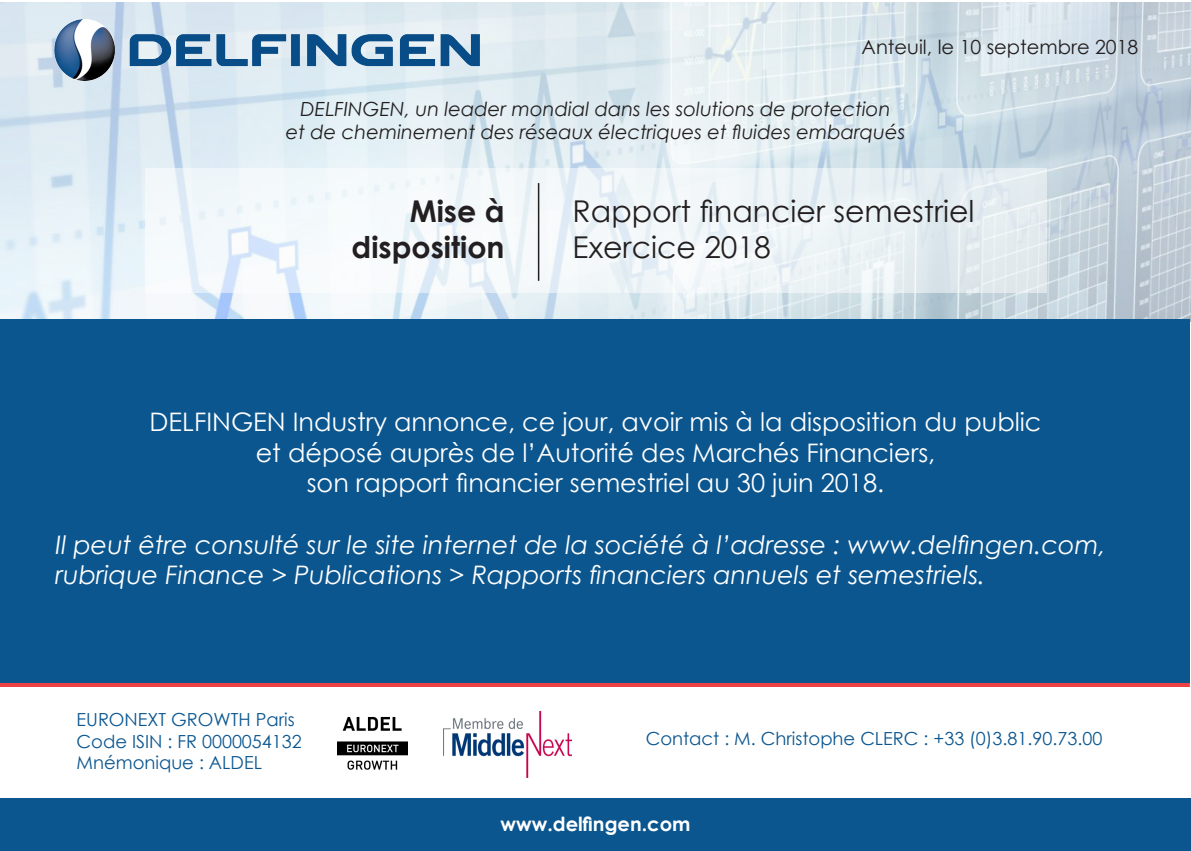
<style>
.page{position:relative;width:1191px;height:851px;background:#fff}
.page>*{position:absolute;margin:0;border:0;box-sizing:border-box;transform-origin:0 0}
.t1{font:30px/36px "Century Gothic";color:#231f20}
.t2{font:700 30px/36px "Century Gothic";color:#231f20;text-align:right}
.t3{font:25.5px/30.6px "Century Gothic";color:#fff;text-align:center}
.t4{font:italic 25.5px "Century Gothic";color:#fff}
.t5{font:italic 19.5px "Century Gothic";color:#231f20}
.t6{font:19.5px "Century Gothic";color:#231f20}
.t7{font:700 19.5px "Century Gothic";color:#fff}
.t8{font:18px "Century Gothic";color:#0b568f}
</style>
<div class="page">
<img style="left:0;top:2px;width:1191px;height:319px">
<svg style="left:145px;top:168px;width:901px;height:124px;fill:#f1f7f9"></svg>
<hr style="left:538px;top:183px;width:1px;height:98px;background:#231f20">
<img style="left:54px;top:19px;width:426px;height:61px">
<svg style="left:0;top:681px;width:1189px;height:6px;background:#c04553"></svg>
<img style="left:443px;top:711px;width:128px;height:66px">
<img style="left:337px;top:717px;width:70px;height:53px">
<div style="left:0;top:798px;width:1190px;height:52px;background:#0b568f"></div>
<div style="left:1px;top:320px;width:1189px;height:362px;background:#0b568f"></div>
<p class="t6" style="left:861px;top:34px;width:278px">Anteuil, le 10 septembre 2018</p>
<p class="t5" style="left:300px;top:95px;width:591px">DELFINGEN, un leader mondial dans les solutions de protection</p>
<p class="t5" style="left:286px;top:118px;width:621px">et de cheminement des réseaux électriques et fluides embarqués</p>
<p class="t2" style="left:351px;top:191px;width:154px">Mise à disposition</p>
<p class="t1" style="left:572px;top:192px;width:403px">Rapport financier semestriel<br>Exercice 2018</p>
<p class="t3" style="left:150px;top:406px;width:893px">DELFINGEN Industry annonce, ce jour, avoir mis à la disposition du public et déposé auprès de l’Autorité des Marchés Financiers,<br>son rapport financier semestriel au 30 juin 2018.</p>
<p class="t4" style="left:56px;top:526px;width:1051px">Il peut être consulté sur le site internet de la société à l’adresse : www.delfingen.com,</p>
<p class="t4" style="left:56px;top:557px;width:931px">rubrique Finance &gt; Publications &gt; Rapports financiers annuels et semestriels.</p>
<p class="t8" style="left:77px;top:706px;width:220px">EURONEXT GROWTH Paris</p>
<p class="t8" style="left:77px;top:728px;width:227px">Code ISIN : FR 0000054132</p>
<p class="t8" style="left:77px;top:750px;width:187px">Mnémonique : ALDEL</p>
<p class="t8" style="left:646px;top:725px;width:458px">Contact : M. Christophe CLERC : +33 (0)3.81.90.73.00</p>
<p class="t7" style="left:500px;top:808px;width:191px">www.delfingen.com</p>
</div>
